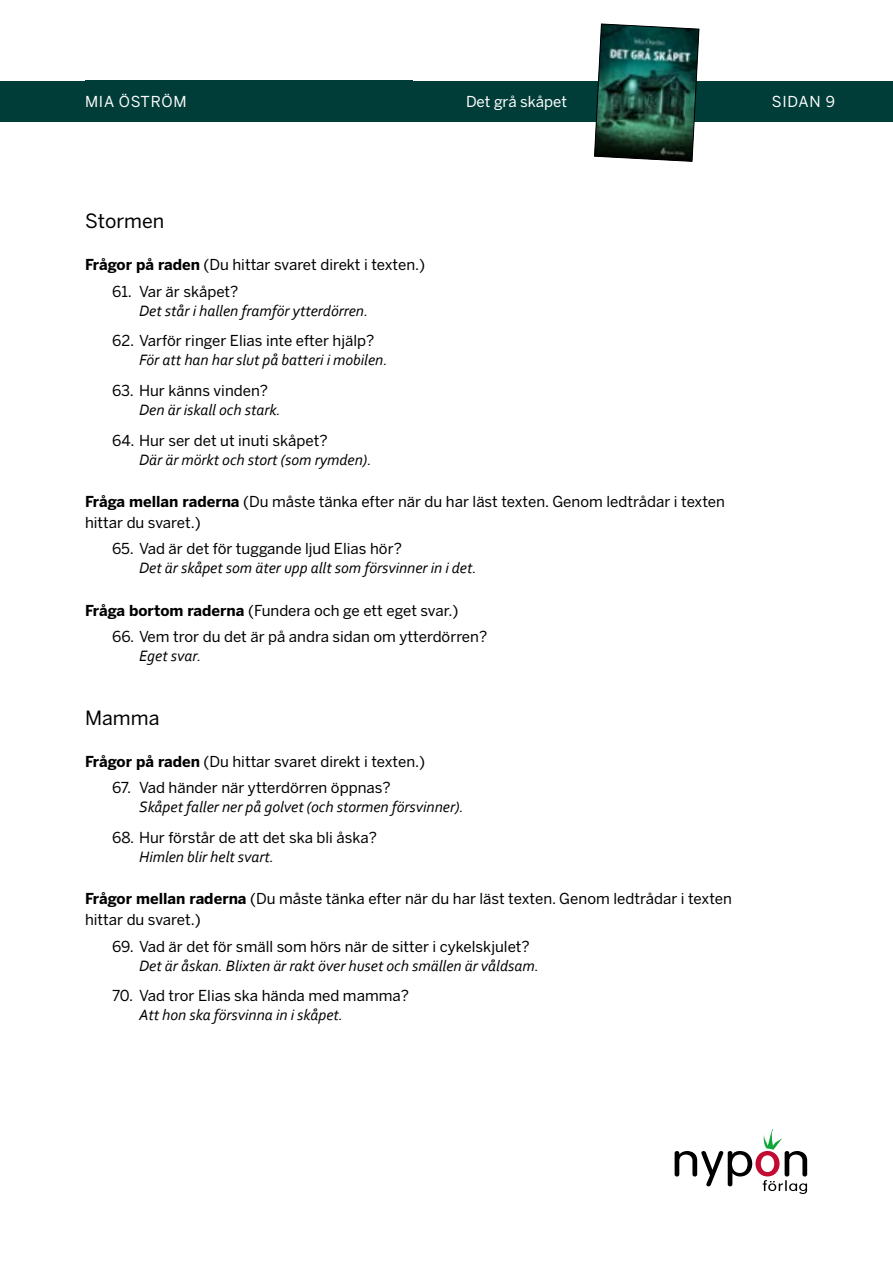
<style>
.page{position:relative;width:893px;height:1263px;background:#fff}
.page>*{position:absolute;margin:0;border:0;box-sizing:border-box;transform-origin:0 0}
.t1{font:19.5px "Benton Sans";color:#000}
.t2{font:italic 15.75px "Corbel";color:#000}
.t3{font:15px/21px "Benton Sans";color:#000}
.t4{font:15px "Benton Sans";letter-spacing:.01em;color:#fff}
.t5{font:15px "Benton Sans";letter-spacing:.05em;color:#fff}
.s1{font-weight:700}
</style>
<div class="page">
<div style="left:0;top:81px;width:893px;height:40px;background:#003d39"></div>
<div style="left:85px;top:80px;width:327px;height:41px;background:#003d39"></div>
<img style="left:594px;top:23px;width:105px;height:139px">
<svg style="left:675px;top:1128px;width:132px;height:66px"></svg>
<p class="t5" style="left:85px;top:92px;width:103px">MIA ÖSTRÖM</p>
<p class="t4" style="left:466px;top:92px;width:103px">Det grå skåpet</p>
<p class="t4" style="left:772px;top:92px;width:65px">SIDAN 9</p>
<h1 class="t1" style="left:85px;top:209px;width:81px">Stormen</h1>
<p class="t3" style="left:85px;top:254px;width:342px"><span class="s1">Frågor på raden</span> (Du hittar svaret direkt i texten.)</p>
<p class="t3" style="left:112px;top:281px;width:128px">61. Var är skåpet?</p>
<p class="t2" style="left:139px;top:301px;width:231px">Det står i hallen framför ytterdörren.</p>
<p class="t3" style="left:112px;top:330px;width:264px">62. Varför ringer Elias inte efter hjälp?</p>
<p class="t2" style="left:139px;top:350px;width:250px">För att han har slut på batteri i mobilen.</p>
<p class="t3" style="left:112px;top:380px;width:158px">63. Hur känns vinden?</p>
<p class="t2" style="left:139px;top:400px;width:143px">Den är iskall och stark.</p>
<p class="t3" style="left:112px;top:430px;width:217px">64. Hur ser det ut inuti skåpet?</p>
<p class="t2" style="left:139px;top:450px;width:234px">Där är mörkt och stort (som rymden).</p>
<p class="t3" style="left:85px;top:491px;width:641px"><span class="s1">Fråga mellan raderna</span> (Du måste tänka efter när du har läst texten. Genom ledtrådar i texten hittar du svaret.)</p>
<p class="t3" style="left:112px;top:538px;width:291px">65. Vad är det för tuggande ljud Elias hör?</p>
<p class="t2" style="left:139px;top:558px;width:339px">Det är skåpet som äter upp allt som försvinner in i det.</p>
<p class="t3" style="left:85px;top:600px;width:375px"><span class="s1">Fråga bortom raderna</span> (Fundera och ge ett eget svar.)</p>
<p class="t3" style="left:112px;top:626px;width:377px">66. Vem tror du det är på andra sidan om ytterdörren?</p>
<p class="t2" style="left:139px;top:646px;width:64px">Eget svar.</p>
<h1 class="t1" style="left:85px;top:706px;width:76px">Mamma</h1>
<p class="t3" style="left:85px;top:751px;width:342px"><span class="s1">Frågor på raden</span> (Du hittar svaret direkt i texten.)</p>
<p class="t3" style="left:112px;top:777px;width:280px">67. Vad händer när ytterdörren öppnas?</p>
<p class="t2" style="left:139px;top:797px;width:326px">Skåpet faller ner på golvet (och stormen försvinner).</p>
<p class="t3" style="left:112px;top:827px;width:266px">68. Hur förstår de att det ska bli åska?</p>
<p class="t2" style="left:139px;top:847px;width:137px">Himlen blir helt svart.</p>
<p class="t3" style="left:85px;top:888px;width:648px"><span class="s1">Frågor mellan raderna</span> (Du måste tänka efter när du har läst texten. Genom ledtrådar i texten hittar du svaret.)</p>
<p class="t3" style="left:112px;top:936px;width:419px">69. Vad är det för smäll som hörs när de sitter i cykelskjulet?</p>
<p class="t2" style="left:139px;top:955px;width:401px">Det är åskan. Blixten är rakt över huset och smällen är våldsam.</p>
<p class="t3" style="left:112px;top:985px;width:299px">70. Vad tror Elias ska hända med mamma?</p>
<p class="t2" style="left:139px;top:1005px;width:206px">Att hon ska försvinna in i skåpet.</p>
</div>
